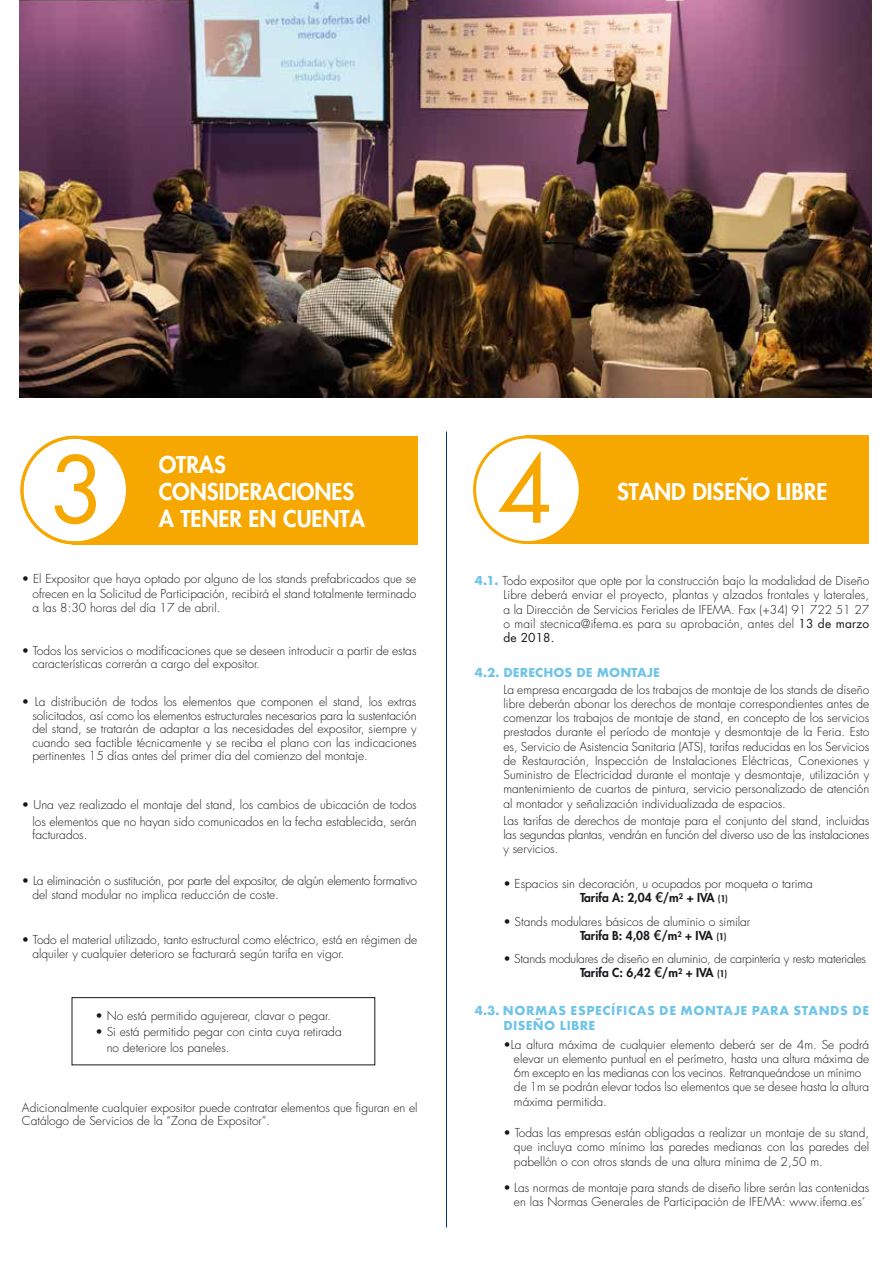
<style>
.page{position:relative;width:893px;height:1263px;background:#fff}
.page>*{position:absolute;margin:0;border:0;box-sizing:border-box;transform-origin:0 0}
.t1{font:90px "Futura";color:#f6a800}
.t2{font:800 22.5px/27px "Futura";color:#fff}
.t3{font:300 12px/14.2px "Futura";color:#1a171c}
.t4{font:300 12px/14.2px "Futura";letter-spacing:-.02em;color:#1a171c}
.t5{font:700 12px/15px "Futura";letter-spacing:.05em;color:#6fc4e9}
.t6{font:700 12px "Futura";color:#6fc4e9}
.s1{font-weight:700;color:#6fc4e9}
.s2{font-weight:400}
.s3{font-weight:800}
.s4{font-family:"Helvetica Neue";font-weight:500;font-size:13.8px}
.s5{font-weight:800;font-size:9px}
</style>
<div class="page">
<hr style="left:446px;top:431px;width:1px;height:796px;background:#053385">
<div style="left:525px;top:435px;width:343px;height:109px;background:#f6a800"></div>
<div style="left:475px;top:437px;width:105px;height:105px;background:#fff;border-radius:50%"></div>
<div style="left:473px;top:435px;width:109px;height:109px;border:3px solid #f6a800;border-radius:50%"></div>
<div style="left:72px;top:436px;width:346px;height:108px;background:#f6a800"></div>
<div style="left:20px;top:436px;width:109px;height:108px;background:#fff;border:3px solid #f6a800;border-radius:50%"></div>
<div style="left:20px;top:436px;width:109px;height:108px;border:3px solid #f6a800;border-radius:50%"></div>
<img style="left:20px;top:0;width:851px;height:398px">
<div style="left:72px;top:997px;width:303px;height:68px;border:1px solid #1a171c"></div>
<h1 class="t1" style="left:50px;top:428px;width:57px">3</h1>
<h1 class="t1" style="left:498px;top:428px;width:57px">4</h1>
<h2 class="t2" style="left:159px;top:451px;width:208px">OTRAS<br>CONSIDERACIONES<br>A TENER EN CUENTA</h2>
<h2 class="t2" style="left:617px;top:478px;width:212px">STAND DISEÑO LIBRE</h2>
<p class="t3" style="left:32px;top:572px;width:385px;text-align:justify;text-indent:-10px">• El Expositor que haya optado por alguno de los stands prefabricados que se ofrecen en la Solicitud de Participación, recibirá el stand totalmente terminado a las 8:30 horas del día 17 de abril.</p>
<p class="t3" style="left:32px;top:644px;width:385px;line-height:13.5px;text-indent:-10px">• Todos los servicios o modificaciones que se deseen introducir a partir de estas características correrán a cargo del expositor.</p>
<p class="t3" style="left:32px;top:695px;width:386px;line-height:13.5px;text-align:justify;text-indent:-10px">• La distribución de todos los elementos que componen el stand, los extras solicitados, así como los elementos estructurales necesarios para la sustentación del stand, se tratarán de adaptar a las necesidades del expositor, siempre y cuando sea factible técnicamente y se reciba el plano con las indicaciones pertinentes 15 días antes del primer día del comienzo del montaje.</p>
<p class="t3" style="left:22px;top:797px;width:396px;line-height:16.5px;text-align:right">• Una vez realizado el montaje del stand, los cambios de ubicación de todos los elementos que no hayan sido comunicados en la fecha establecida, serán</p>
<p class="t3" style="left:32px;top:828px;width:57px">facturados.</p>
<p class="t4" style="left:32px;top:874px;width:386px;line-height:13.5px;text-indent:-10px">• La eliminación o sustitución, por parte del expositor, de algún elemento formativo del stand modular no implica reducción de coste.</p>
<p class="t3" style="left:32px;top:933px;width:386px;line-height:13.5px;text-indent:-10px">• Todo el material utilizado, tanto estructural como eléctrico, está en régimen de alquiler y cualquier deterioro se facturará según tarifa en vigor.</p>
<p class="t3" style="left:96px;top:1009px;width:237px">• No está permitido agujerear, clavar o pegar.</p>
<p class="t3" style="left:107px;top:1024px;width:237px;line-height:15.8px;text-indent:-11px">• Si está permitido pegar con cinta cuya retirada no deteriore los paneles.</p>
<p class="t3" style="left:22px;top:1100px;width:397px;line-height:13.5px">Adicionalmente cualquier expositor puede contratar elementos que figuran en el<br>Catálogo de Servicios de la “Zona de Expositor”.</p>
<p class="t3" style="left:503px;top:574px;width:367px;text-align:justify;text-indent:-28px"><span class="s1">4.1.</span> Todo expositor que opte por la construcción bajo la modalidad de Diseño Libre deberá enviar el proyecto, plantas y alzados frontales y laterales, a la Dirección de Servicios Feriales de IFEMA. Fax (+34) 91 722 51 27 o mail stecnica@ifema.es para su aprobación, antes del <span class="s2">13 de marzo de 2018.</span></p>
<p class="t6" style="left:475px;top:663px;width:187px">4.2. DERECHOS DE MONTAJE</p>
<p class="t3" style="left:503px;top:682px;width:367px;text-align:justify">La empresa encargada de los trabajos de montaje de los stands de diseño libre deberán abonar los derechos de montaje correspondientes antes de comenzar los trabajos de montaje de stand, en concepto de los servicios prestados durante el período de montaje y desmontaje de la Feria. Esto es, Servicio de Asistencia Sanitaria (ATS), tarifas reducidas en los Servicios de Restauración, Inspección de Instalaciones Eléctricas, Conexiones y Suministro de Electricidad durante el montaje y desmontaje, utilización y mantenimiento de cuartos de pintura, servicio personalizado de atención al montador y señalización individualizada de espacios.</p>
<p class="t3" style="left:503px;top:814px;width:367px;text-align:justify">Las tarifas de derechos de montaje para el conjunto del stand, incluidas las segundas plantas, vendrán en función del diverso uso de las instalaciones y servicios.</p>
<p class="t3" style="left:580px;top:877px;width:234px;text-indent:-76px">• Espacios sin decoración, u ocupados por moqueta o tarima<br><span class="s3">Tarifa A: 2,04</span> <span class="s4">€</span><span class="s3">/m</span><sup>2</sup> <span class="s3">+ IVA</span> <span class="s5">(1)</span></p>
<p class="t3" style="left:580px;top:914px;width:172px;text-indent:-76px">• Stands modulares básicos de aluminio o similar<br><span class="s3">Tarifa B: 4,08</span> <span class="s4">€</span><span class="s3">/m</span><sup>2</sup> <span class="s3">+ IVA</span> <span class="s5">(1)</span></p>
<p class="t4" style="left:580px;top:952px;width:288px;text-indent:-76px">• Stands modulares de diseño en aluminio, de carpintería y resto materiales<br><span class="s3">Tarifa C: 6,42</span> <span class="s4">€</span><span class="s3">/m</span><sup>2</sup> <span class="s3">+ IVA</span> <span class="s5">(1)</span></p>
<p class="t5" style="left:503px;top:1003px;width:367px;text-indent:-28px">4.3. NORMAS ESPECÍFICAS DE MONTAJE PARA STANDS DE<br>DISEÑO LIBRE</p>
<p class="t3" style="left:514px;top:1037px;width:357px;text-indent:-10px">•La altura máxima de cualquier elemento deberá ser de 4m. Se podrá elevar un elemento puntual en el perímetro, hasta una altura máxima de 6m excepto en las medianas con los vecinos. Retranqueándose un mínimo de 1m se podrán elevar todos lso elementos que se desee hasta la altura máxima permitida.</p>
<p class="t3" style="left:514px;top:1126px;width:357px;text-align:justify;text-indent:-10px">• Todas las empresas están obligadas a realizar un montaje de su stand, que incluya como mínimo las paredes medianas con las paredes del pabellón o con otros stands de una altura mínima de 2,50 m.</p>
<p class="t3" style="left:503px;top:1180px;width:367px;text-align:center">• Las normas de montaje para stands de diseño libre serán las contenidas en las Normas Generales de Participación de IFEMA: www.ifema.es´</p>
</div>
